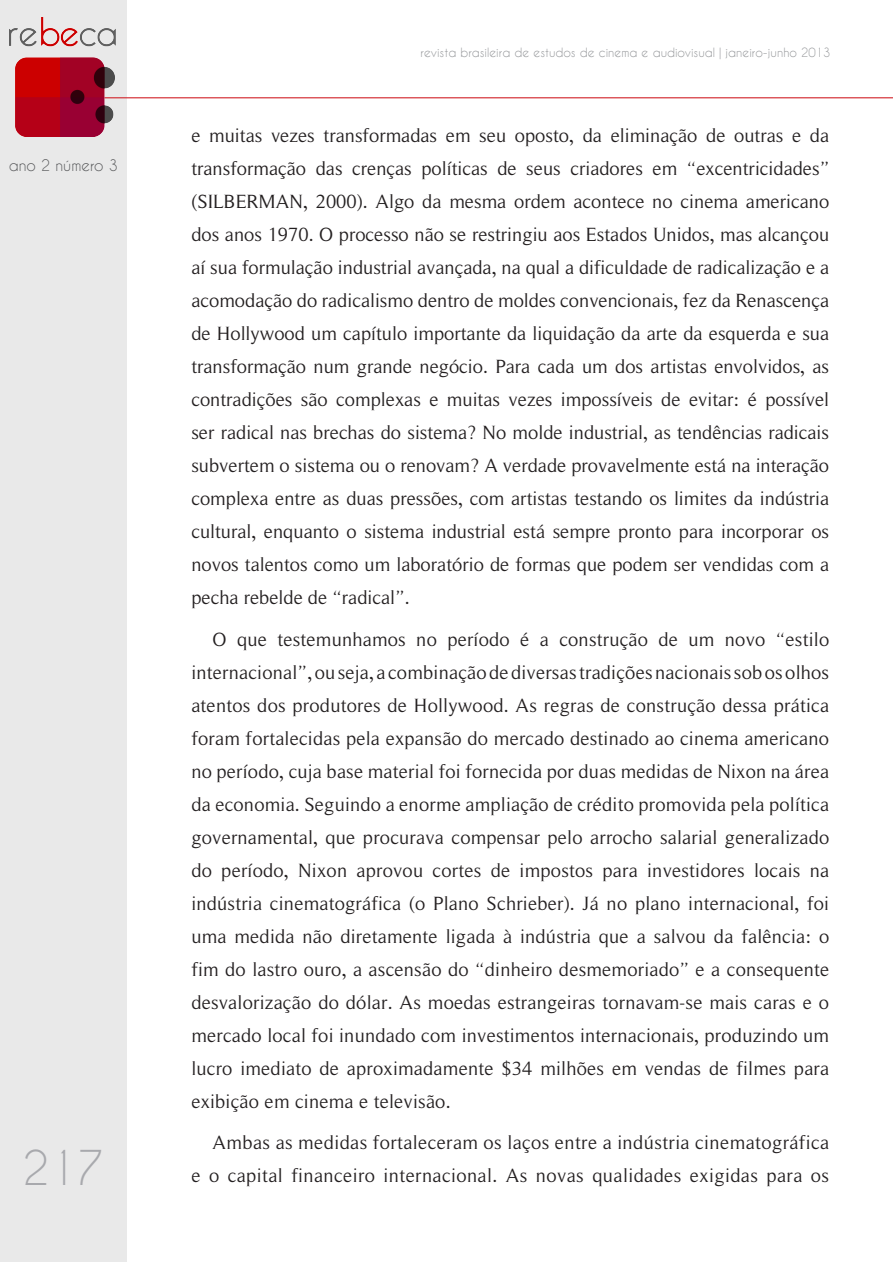
<style>
.page{position:relative;width:893px;height:1263px;background:#fff}
.page>*{position:absolute;margin:0;border:0;box-sizing:border-box;transform-origin:0 0}
.t1{font:45px "Caviar Dreams";color:#a8a9ad}
.t2{font:19.5px/33px "Roman Serif";letter-spacing:.02em;color:#231f20;text-align:justify}
.t3{font:15px "Caviar Dreams";color:#57585a}
.t4{font:12px "Caviar Dreams";color:#939598}
</style>
<div class="page">
<div style="left:1px;top:1px;width:126px;height:1261px;background:#e9e9e9"></div>
<hr style="left:98px;top:97px;width:795px;height:1px;background:#d1232a">
<img style="left:10px;top:17px;width:106px;height:119px">
<p class="t3" style="left:9px;top:156px;width:111px">ano 2 número 3</p>
<h1 class="t1" style="left:22px;top:1141px;width:84px">217</h1>
<p class="t4" style="left:421px;top:46px;width:411px">revista brasileira de estudos de cinema e audiovisual | janeiro-junho 2013</p>
<p class="t2" style="left:191px;top:119px;width:639px">e muitas vezes transformadas em seu oposto, da eliminação de outras e da transformação das crenças políticas de seus criadores em “excentricidades” (SILBERMAN, 2000). Algo da mesma ordem acontece no cinema americano dos anos 1970. O processo não se restringiu aos Estados Unidos, mas alcançou aí sua formulação industrial avançada, na qual a dificuldade de radicalização e a acomodação do radicalismo dentro de moldes convencionais, fez da Renascença de Hollywood um capítulo importante da liquidação da arte da esquerda e sua transformação num grande negócio. Para cada um dos artistas envolvidos, as contradições são complexas e muitas vezes impossíveis de evitar: é possível ser radical nas brechas do sistema? No molde industrial, as tendências radicais subvertem o sistema ou o renovam? A verdade provavelmente está na interação complexa entre as duas pressões, com artistas testando os limites da indústria cultural, enquanto o sistema industrial está sempre pronto para incorporar os novos talentos como um laboratório de formas que podem ser vendidas com a pecha rebelde de “radical”.</p>
<p class="t2" style="left:191px;top:622px;width:639px;text-indent:21px">O que testemunhamos no período é a construção de um novo “estilo internacional”, ou seja, a combinação de diversas tradições nacionais sob os olhos atentos dos produtores de Hollywood. As regras de construção dessa prática foram fortalecidas pela expansão do mercado destinado ao cinema americano no período, cuja base material foi fornecida por duas medidas de Nixon na área da economia. Seguindo a enorme ampliação de crédito promovida pela política governamental, que procurava compensar pelo arrocho salarial generalizado do período, Nixon aprovou cortes de impostos para investidores locais na indústria cinematográfica (o Plano Schrieber). Já no plano internacional, foi uma medida não diretamente ligada à indústria que a salvou da falência: o fim do lastro ouro, a ascensão do “dinheiro desmemoriado” e a consequente desvalorização do dólar. As moedas estrangeiras tornavam-se mais caras e o mercado local foi inundado com investimentos internacionais, produzindo um lucro imediato de aproximadamente $34 milhões em vendas de filmes para exibição em cinema e televisão.</p>
<p class="t2" style="left:191px;top:1126px;width:639px;text-align:right">Ambas as medidas fortaleceram os laços entre a indústria cinematográfica<br>e o capital financeiro internacional. As novas qualidades exigidas para os</p>
</div>
